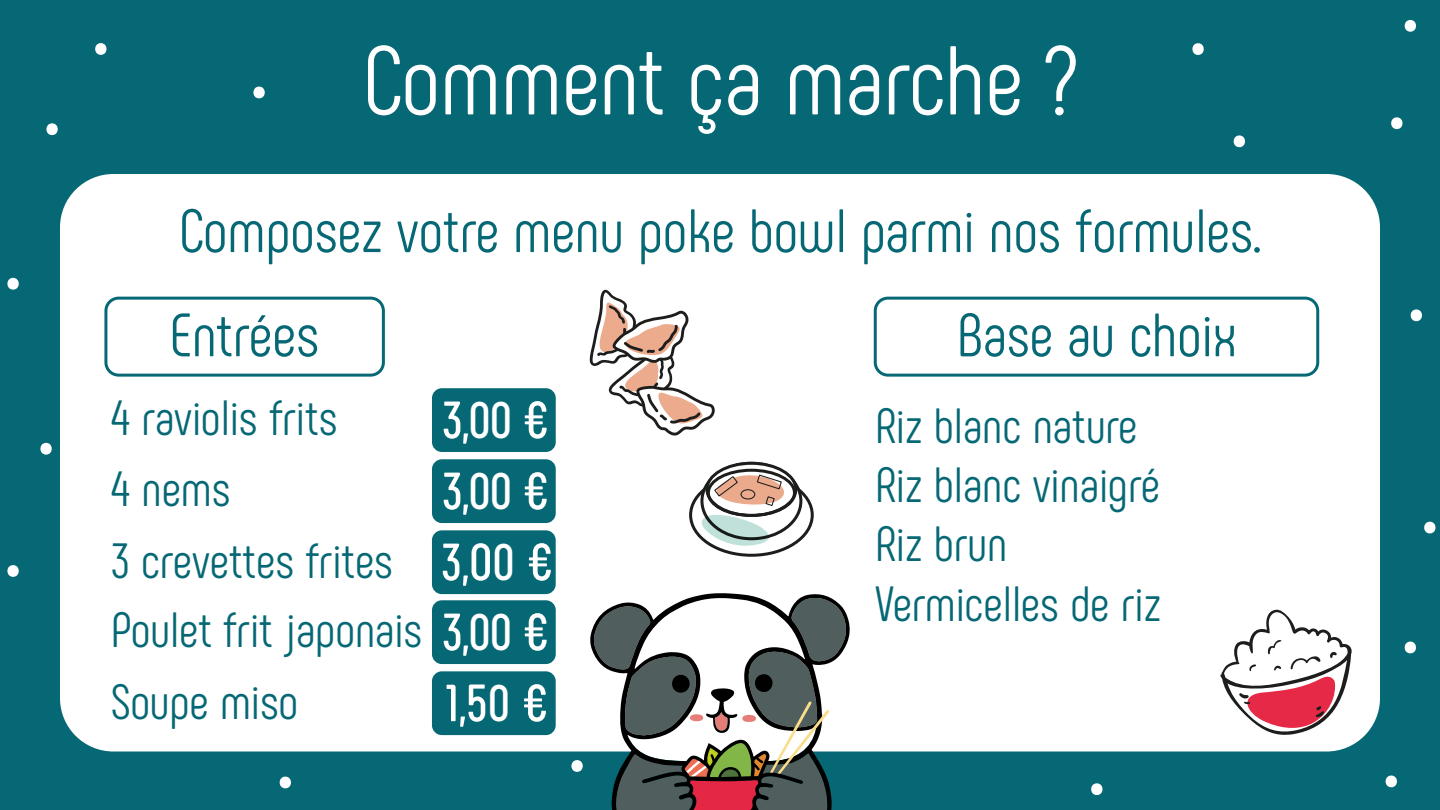
<style>
.page{position:relative;width:1440px;height:810px;background:#066875}
.page>*{position:absolute;margin:0;border:0;box-sizing:border-box;transform-origin:0 0}
.t1{font:97.5px "Phenomena";color:#fff}
.t2{font:61.05px/104.2px "Phenomena";color:#066875}
.t3{font:700 52.12px "Phenomena";color:#fff}
.t4{font:49.5px/59.4px "Phenomena";color:#066875}
.s1{font-size:51.3px}
.s2{font-weight:700;font-size:52.12px;color:#fff}
.s3{font-weight:700;font-size:51.3px;color:#fff}
</style>
<div class="page">
<div style="left:60px;top:174px;width:1320px;height:578px;background:#fff;border-radius:53px"></div>
<div style="left:874px;top:297px;width:445px;height:80px;border:3px solid #066875;border-radius:13px"></div>
<svg style="left:1424px;top:522px;width:12px;height:11px"></svg>
<svg style="left:1410px;top:309px;width:12px;height:12px"></svg>
<svg style="left:1404px;top:20px;width:12px;height:12px"></svg>
<svg style="left:1233px;top:135px;width:12px;height:12px"></svg>
<svg style="left:1192px;top:43px;width:12px;height:12px"></svg>
<svg style="left:46px;top:123px;width:12px;height:12px"></svg>
<svg style="left:40px;top:443px;width:12px;height:12px"></svg>
<svg style="left:7px;top:278px;width:12px;height:12px"></svg>
<svg style="left:253px;top:87px;width:12px;height:11px"></svg>
<svg style="left:95px;top:43px;width:12px;height:12px"></svg>
<svg style="left:7px;top:565px;width:12px;height:12px"></svg>
<svg style="left:279px;top:777px;width:12px;height:11px"></svg>
<svg style="left:1091px;top:783px;width:12px;height:12px"></svg>
<svg style="left:571px;top:760px;width:12px;height:12px"></svg>
<svg style="left:1404px;top:642px;width:12px;height:11px"></svg>
<svg style="left:1391px;top:117px;width:12px;height:12px"></svg>
<svg style="left:1385px;top:776px;width:12px;height:11px"></svg>
<svg style="left:590px;top:593px;width:261px;height:159px"></svg>
<svg style="left:594px;top:598px;width:252px;height:212px"></svg>
<svg style="left:1220px;top:609px;width:132px;height:140px"></svg>
<div style="left:104px;top:297px;width:281px;height:80px;border:3px solid #066875;border-radius:13px"></div>
<div style="left:432px;top:388px;width:124px;height:64px;background:#066875;border-radius:10px"></div>
<div style="left:432px;top:459px;width:124px;height:64px;background:#066875;border-radius:10px"></div>
<div style="left:432px;top:530px;width:124px;height:64px;background:#066875;border-radius:10px"></div>
<div style="left:432px;top:600px;width:124px;height:64px;background:#066875;border-radius:10px"></div>
<div style="left:432px;top:671px;width:124px;height:64px;background:#066875;border-radius:10px"></div>
<svg style="left:691px;top:475px;width:121px;height:80px"></svg>
<div style="left:689px;top:473px;width:125px;height:84px;border:3px solid #1d1e1c;border-radius:50%"></div>
<svg style="left:702px;top:463px;width:99px;height:76px"></svg>
<div style="left:700px;top:462px;width:102px;height:78px;border:3px solid #1d1e1c;border-radius:50%"></div>
<svg style="left:707px;top:463px;width:89px;height:52px"></svg>
<div style="left:705px;top:462px;width:92px;height:55px;border:3px solid #1d1e1c;border-radius:50%"></div>
<div style="left:707px;top:469px;width:89px;height:48px;border:3px solid #1d1e1c;border-radius:50%"></div>
<svg style="left:713px;top:473px;width:73px;height:34px"></svg>
<svg style="left:702px;top:515px;width:67px;height:31px"></svg>
<svg style="left:590px;top:290px;width:125px;height:146px"></svg>
<h1 class="t1" style="left:363px;top:24px;width:715px">Comment ça marche ?</h1>
<p class="t2" style="left:170px;top:179px;width:1092px">Composez votre menu poke bowl parmi nos formules.<br>Entrées</p>
<p class="t2" style="left:957px;top:283px;width:281px">Base au choix</p>
<p class="t4" style="left:111px;top:388px;width:228px">4 raviolis frits</p>
<p class="t3" style="left:442px;top:388px;width:108px">3,<span class="s1">OO</span> €</p>
<p class="t4" style="left:111px;top:459px;width:122px">4 nems</p>
<p class="t3" style="left:442px;top:459px;width:108px">3,<span class="s1">OO</span> €</p>
<p class="t4" style="left:111px;top:525px;width:443px;line-height:70.5px;text-align:justify">3 crevettes frites <span class="s2">3,O</span><span class="s3">O</span> <span class="s2">€ </span>Poulet frit japonais <span class="s2">3,</span><span class="s3">OO</span> <span class="s2">€ </span>Soupe miso</p>
<p class="t3" style="left:446px;top:671px;width:103px">1,5<span class="s1">O</span> €</p>
<p class="t4" style="left:875px;top:396px;width:288px">Riz blanc nature<br>Riz blanc vinaigré<br>Riz brun<br>Vermicelles de riz</p>
</div>
